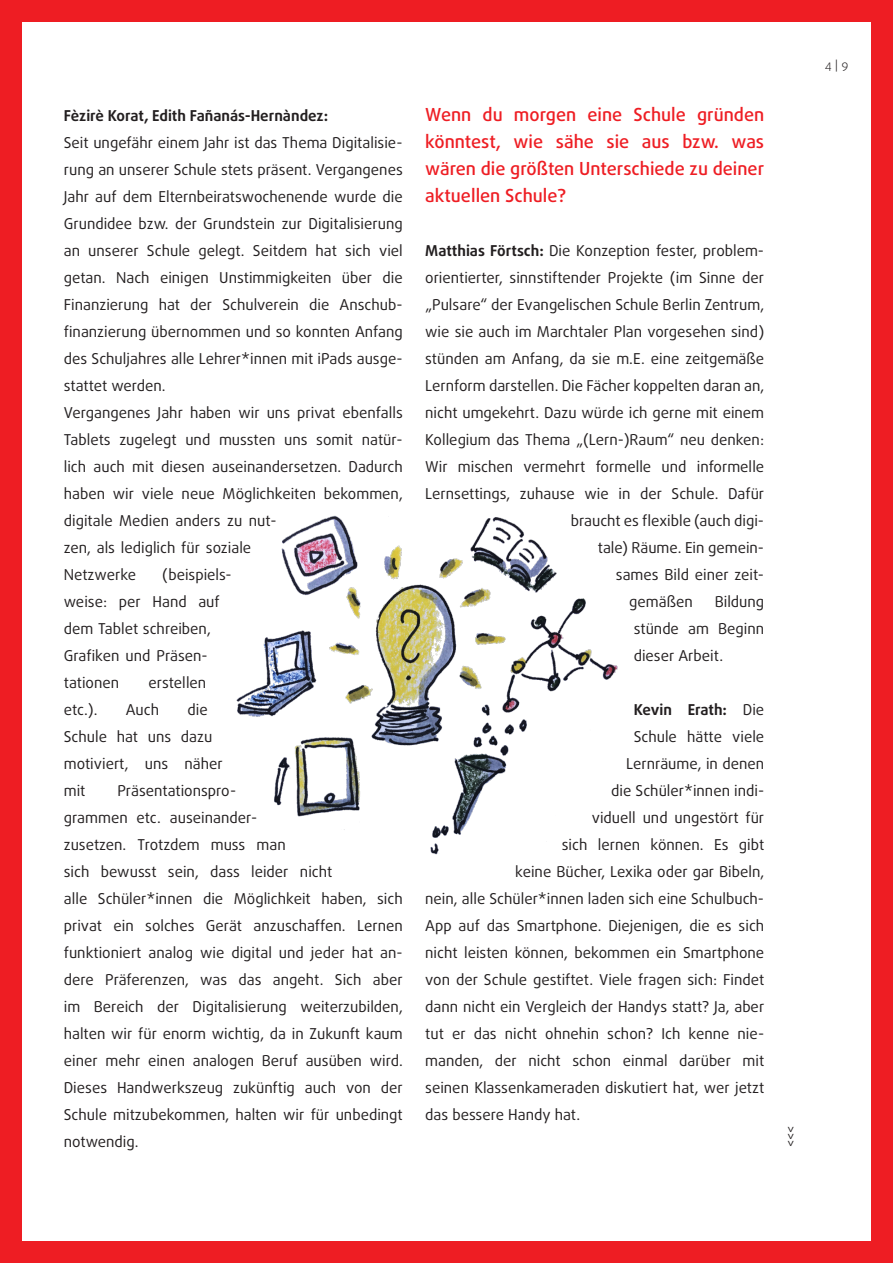
<style>
.page{position:relative;width:893px;height:1263px;background:#fff}
.page>*{position:absolute;margin:0;border:0;box-sizing:border-box;transform-origin:0 0}
.t1{font:500 18px/27px "Daxline";color:#ee1d23;text-align:justify}
.t2{font:15px/27px "Daxline";color:#231f20}
.t3{font:700 15px "Daxline";color:#231f20}
.t4{font:12.3px "Daxline";color:#231f20}
.t5{font:300 12px "Daxline SC";color:#231f20}
.s1{font-weight:700}
.s2{font-weight:400}
</style>
<div class="page">
<div style="left:0;top:1242px;width:893px;height:21px;background:#ee1d23"></div>
<div style="left:0;top:0;width:893px;height:21px;background:#ee1d23"></div>
<div style="left:0;top:0;width:21px;height:1263px;background:#ee1d23"></div>
<div style="left:872px;top:0;width:21px;height:1263px;background:#ee1d23"></div>
<img style="left:236px;top:515px;width:382px;height:340px">
<p class="t3" style="left:64px;top:106px;width:266px">Fèzirè Korat, Edith Fañanás-Hernàndez:</p>
<p class="t2" style="left:64px;top:129px;width:341px">Seit ungefähr einem Jahr ist das Thema Digitalisie&shy;rung an unserer Schule stets präsent. Vergangenes Jahr auf dem Elternbeiratswochenende wurde die Grundidee bzw. der Grundstein zur Digitalisierung an unserer Schule gelegt. Seitdem hat sich viel getan. Nach einigen Unstimmigkeiten über die Finanzierung hat der Schulverein die Anschub&shy;finanzierung übernommen und so konnten Anfang des Schuljahres alle Lehrer*innen mit iPads ausge&shy;stattet werden.<br>Vergangenes Jahr haben wir uns privat ebenfalls Tablets zugelegt und mussten uns somit natür&shy;lich auch mit diesen auseinandersetzen. Dadurch haben wir viele neue Möglichkeiten bekommen, digitale Medien anders zu nut-<br>zen, als lediglich für soziale<br>Netzwerke</p>
<p class="t2" style="left:64px;top:561px;width:169px;text-indent:98px">(beispiels&shy;weise: per Hand auf dem Tablet schreiben,<br>Grafiken und Präsen&shy;tationen</p>
<p class="t2" style="left:149px;top:669px;width:59px">erstellen</p>
<p class="t2" style="left:64px;top:696px;width:35px">etc.).</p>
<p class="t2" style="left:126px;top:696px;width:35px">Auch</p>
<p class="t2" style="left:64px;top:696px;width:161px;text-indent:124px">die<br>Schule hat uns dazu motiviert, uns näher mit</p>
<p class="t2" style="left:64px;top:777px;width:341px;text-indent:54px">Präsentationspro-<br>grammen etc. auseinander-<br>zusetzen. Trotzdem muss man<br>sich bewusst sein, dass leider nicht<br>alle Schüler*innen die Möglichkeit haben, sich privat ein solches Gerät anzuschaffen. Lernen funktioniert analog wie digital und jeder hat an&shy;dere Präferenzen, was das angeht. Sich aber im Bereich der Digitalisierung weiterzubilden, halten wir für enorm wichtig, da in Zukunft kaum einer mehr einen analogen Beruf ausüben wird.<br>Dieses Handwerkszeug zukünftig auch von der Schule mitzubekommen, halten wir für unbedingt notwendig.</p>
<p class="t1" style="left:425px;top:100px;width:341px">Wenn du morgen eine Schule gründen könntest, wie sähe sie aus bzw. was wären die größten Unterschiede zu deiner aktuellen Schule?</p>
<p class="t2" style="left:425px;top:237px;width:340px"><span class="s1">Matthias Förtsch:</span> Die Konzeption fester, problem-</p>
<p class="t2" style="left:425px;top:264px;width:340px">orientierter, sinnstiftender Projekte (im Sinne der</p>
<p class="t2" style="left:425px;top:291px;width:340px">„Pulsare“ der Evangelischen Schule Berlin Zentrum,</p>
<p class="t2" style="left:425px;top:318px;width:340px">wie sie auch im Marchtaler Plan vorgesehen sind)</p>
<p class="t2" style="left:425px;top:345px;width:341px">stünden am Anfang, da sie m.E. eine zeitgemäße</p>
<p class="t2" style="left:425px;top:372px;width:340px">Lernform darstellen. Die Fächer koppelten daran an,</p>
<p class="t2" style="left:425px;top:399px;width:341px">nicht umgekehrt. Dazu würde ich gerne mit einem</p>
<p class="t2" style="left:425px;top:426px;width:340px">Kollegium das Thema „(Lern-)Raum“ neu denken:</p>
<p class="t2" style="left:425px;top:453px;width:341px">Wir mischen vermehrt formelle und informelle</p>
<p class="t2" style="left:425px;top:480px;width:340px">Lernsettings, zuhause wie in der Schule. Dafür</p>
<p class="t2" style="left:571px;top:507px;width:195px">braucht es flexible (auch digi-</p>
<p class="t2" style="left:598px;top:534px;width:168px">tale) Räume. Ein gemein-</p>
<p class="t2" style="left:616px;top:561px;width:150px">sames Bild einer zeit-</p>
<p class="t2" style="left:629px;top:588px;width:65px">gemäßen</p>
<p class="t2" style="left:634px;top:588px;width:132px;text-align:justify;text-indent:81px">Bildung stünde am Beginn dieser Arbeit.</p>
<p class="t3" style="left:634px;top:700px;width:132px">Kevin Erath: <span class="s2">Die</span></p>
<p class="t2" style="left:634px;top:723px;width:132px">Schule hätte viele</p>
<p class="t2" style="left:626px;top:750px;width:139px">Lernräume, in denen</p>
<p class="t2" style="left:611px;top:777px;width:155px">die Schüler*innen indi-</p>
<p class="t2" style="left:592px;top:804px;width:174px">viduell und ungestört für</p>
<p class="t2" style="left:562px;top:831px;width:204px">sich lernen können. Es gibt</p>
<p class="t2" style="left:515px;top:858px;width:250px">keine Bücher, Lexika oder gar Bibeln,</p>
<p class="t2" style="left:425px;top:885px;width:340px">nein, alle Schüler*innen laden sich eine Schulbuch-</p>
<p class="t2" style="left:425px;top:912px;width:341px">App auf das Smartphone. Diejenigen, die es sich</p>
<p class="t2" style="left:425px;top:939px;width:340px">nicht leisten können, bekommen ein Smartphone</p>
<p class="t2" style="left:425px;top:966px;width:341px">von der Schule gestiftet. Viele fragen sich: Findet</p>
<p class="t2" style="left:425px;top:993px;width:341px">dann nicht ein Vergleich der Handys statt? Ja, aber</p>
<p class="t2" style="left:425px;top:1020px;width:341px">tut er das nicht ohnehin schon? Ich kenne nie-</p>
<p class="t2" style="left:425px;top:1047px;width:340px">manden, der nicht schon einmal darüber mit</p>
<p class="t2" style="left:425px;top:1074px;width:341px">seinen Klassenkameraden diskutiert hat, wer jetzt</p>
<p class="t2" style="left:425px;top:1101px;width:157px">das bessere Handy hat.</p>
<p class="t4" style="left:799px;top:1126px;width:22px;rotate:90deg">&gt;&gt;&gt;</p>
<p class="t5" style="left:825px;top:57px;width:25px">4 | 9</p>
</div>
